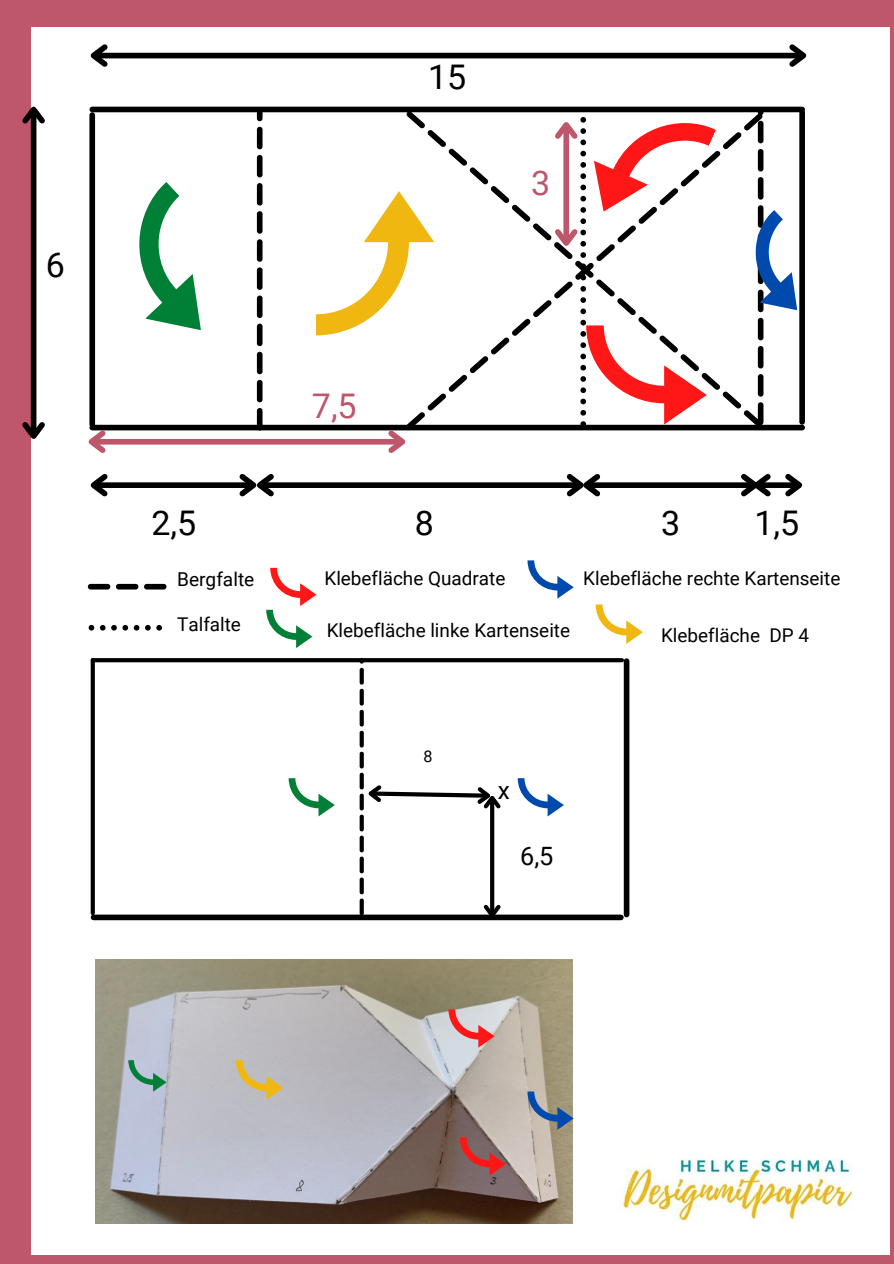
<style>
.page{position:relative;width:894px;height:1264px;background:#fff}
.page>*{position:absolute;margin:0;border:0;box-sizing:border-box;transform-origin:0 0}
.t1{font:33.9px "Roboto";color:#000}
.t2{font:33.9px "Roboto";color:#be566c}
.t3{font:25.2px "Roboto";color:#000}
.t4{font:24.3px "Roboto";color:#000}
.t5{font:19.05px "Roboto";color:#000}
.t6{font:18.9px "Roboto";color:#000}
.t7{font:16.05px "Roboto";color:#000}
</style>
<div class="page">
<div style="left:0;top:0;width:893px;height:1263px;background:#be566c"></div>
<div style="left:31px;top:27px;width:858px;height:1227px;background:#fff"></div>
<div style="left:92px;top:107px;width:710px;height:5px;background:#000"></div>
<div style="left:93px;top:914px;width:527px;height:6px;background:#000"></div>
<div style="left:92px;top:425px;width:710px;height:5px;background:#000"></div>
<svg style="left:405px;top:112px;width:144px;height:313px"></svg>
<div style="left:93px;top:53px;width:710px;height:5px;background:#000"></div>
<svg style="left:90px;top:44px;width:23px;height:23px"></svg>
<svg style="left:784px;top:44px;width:23px;height:23px"></svg>
<div style="left:31px;top:109px;width:5px;height:327px;background:#000"></div>
<svg style="left:22px;top:417px;width:23px;height:22px"></svg>
<svg style="left:22px;top:106px;width:23px;height:23px"></svg>
<div style="left:586px;top:482px;width:168px;height:6px;background:#000"></div>
<svg style="left:735px;top:474px;width:68px;height:23px"></svg>
<div style="left:260px;top:482px;width:320px;height:6px;background:#000"></div>
<svg style="left:561px;top:474px;width:44px;height:23px"></svg>
<div style="left:93px;top:482px;width:160px;height:6px;background:#000"></div>
<svg style="left:90px;top:474px;width:23px;height:23px"></svg>
<svg style="left:234px;top:474px;width:45px;height:23px"></svg>
<div style="left:91px;top:439px;width:311px;height:5px;background:#be566c"></div>
<svg style="left:383px;top:430px;width:29px;height:23px"></svg>
<svg style="left:88px;top:584px;width:78px;height:5px"></svg>
<svg style="left:89px;top:625px;width:73px;height:5px"></svg>
<svg style="left:549px;top:106px;width:256px;height:321px"></svg>
<svg style="left:88px;top:107px;width:174px;height:346px"></svg>
<svg style="left:527px;top:560px;width:46px;height:38px"></svg>
<div style="left:623px;top:661px;width:6px;height:253px;background:#000"></div>
<svg style="left:93px;top:658px;width:528px;height:4px;background:#070707"></svg>
<svg style="left:91px;top:660px;width:4px;height:253px"></svg>
<svg style="left:359px;top:658px;width:145px;height:263px"></svg>
<img style="left:95px;top:959px;width:477px;height:264px">
<svg style="left:316px;top:191px;width:118px;height:144px"></svg>
<svg style="left:595px;top:604px;width:47px;height:40px"></svg>
<svg style="left:128px;top:1060px;width:38px;height:31px"></svg>
<svg style="left:236px;top:1060px;width:47px;height:39px;background:#c9b991"></svg>
<svg style="left:266px;top:568px;width:50px;height:80px"></svg>
<svg style="left:448px;top:1009px;width:46px;height:38px;background:#dea3a6"></svg>
<svg style="left:459px;top:1137px;width:47px;height:38px;background:#a45a5a"></svg>
<svg style="left:527px;top:1091px;width:46px;height:38px;background:#828e98"></svg>
<svg style="left:517px;top:778px;width:46px;height:38px"></svg>
<svg style="left:288px;top:778px;width:47px;height:38px"></svg>
<img style="left:621px;top:1159px;width:232px;height:63px">
<p class="t1" style="left:46px;top:245px;width:21px">6</p>
<p class="t1" style="left:428px;top:57px;width:40px">15</p>
<p class="t2" style="left:531px;top:163px;width:21px">3</p>
<p class="t2" style="left:312px;top:386px;width:46px">7,5</p>
<p class="t1" style="left:151px;top:503px;width:46px">2,5</p>
<p class="t1" style="left:415px;top:503px;width:21px">8</p>
<p class="t1" style="left:660px;top:503px;width:21px">3</p>
<p class="t1" style="left:754px;top:503px;width:46px">1,5</p>
<p class="t5" style="left:177px;top:568px;width:79px">Bergfalte</p>
<p class="t6" style="left:177px;top:613px;width:65px">Talfalte</p>
<p class="t6" style="left:324px;top:568px;width:182px">Klebefläche Quadrate</p>
<p class="t6" style="left:583px;top:567px;width:258px">Klebefläche rechte Kartenseite</p>
<p class="t6" style="left:326px;top:619px;width:245px">Klebefläche linke Kartenseite</p>
<p class="t6" style="left:661px;top:624px;width:149px">Klebefläche DP 4</p>
<p class="t7" style="left:423px;top:747px;width:11px">8</p>
<p class="t4" style="left:498px;top:776px;width:14px">x</p>
<p class="t3" style="left:520px;top:841px;width:35px">6,5</p>
</div>
